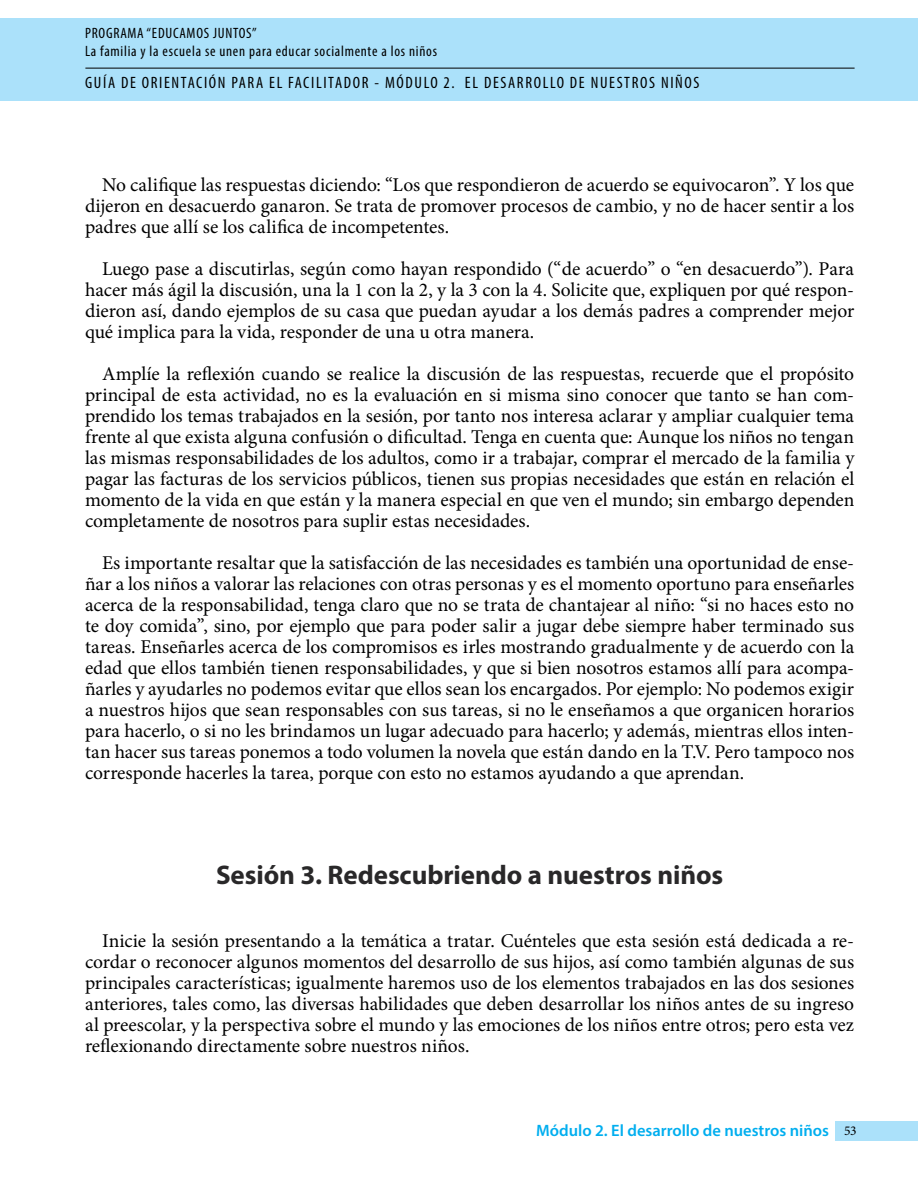
<style>
.page{position:relative;width:918px;height:1188px;background:#fff}
.page>*{position:absolute;margin:0;border:0;box-sizing:border-box;transform-origin:0 0}
.Texto{font:700 27px "Myriad Pro";letter-spacing:-.005em;color:#292829}
.Texto-2{font:19.5px/21px "Minion Pro";letter-spacing:-.005em;color:#000;text-align:justify}
.t1{font:condensed 16.5px "Myriad Pro";letter-spacing:.1em;color:#000}
.t2{font:600 16.5px "Myriad Pro";color:#00aeef}
.t3{font:condensed 15px/18px "Myriad Pro";letter-spacing:.05em;color:#000}
.t4{font:13.5px "Minion Pro";color:#000}
</style>
<div class="page">
<div style="left:0;top:19px;width:918px;height:82px;background:#abe1fa"></div>
<hr style="left:85px;top:68px;width:770px;height:1px;background:#000">
<div style="left:836px;top:1121px;width:82px;height:20px;background:#abe1fa"></div>
<p class="t3" style="left:85px;top:24px;width:353px">PROGRAMA “EDUCAMOS JUNTOS”<br>La familia y la escuela se unen para educar socialmente a los niños</p>
<p class="t1" style="left:85px;top:72px;width:616px">GUÍA DE ORIENTACIÓN PARA EL FACILITADOR - MÓDULO 2. EL DESARROLLO DE NUESTROS NIÑOS</p>
<p class="Texto-2" style="left:85px;top:174px;width:771px;text-indent:17px">No califique las respuestas diciendo: “Los que respondieron de acuerdo se equivocaron”. Y los que dijeron en desacuerdo ganaron. Se trata de promover procesos de cambio, y no de hacer sentir a los padres que allí se los califica de incompetentes.</p>
<p class="Texto-2" style="left:85px;top:258px;width:771px;text-indent:17px">Luego pase a discutirlas, según como hayan respondido (“de acuerdo” o “en desacuerdo”). Para hacer más ágil la discusión, una la 1 con la 2, y la 3 con la 4. Solicite que, expliquen por qué respon&shy;dieron así, dando ejemplos de su casa que puedan ayudar a los demás padres a comprender mejor qué implica para la vida, responder de una u otra manera.</p>
<p class="Texto-2" style="left:85px;top:363px;width:771px;text-indent:17px">Amplíe la reflexión cuando se realice la discusión de las respuestas, recuerde que el propósito principal de esta actividad, no es la evaluación en si misma sino conocer que tanto se han com&shy;prendido los temas trabajados en la sesión, por tanto nos interesa aclarar y ampliar cualquier tema frente al que exista alguna confusión o dificultad. Tenga en cuenta que: Aunque los niños no tengan las mismas responsabilidades de los adultos, como ir a trabajar, comprar el mercado de la familia y pagar las facturas de los servicios públicos, tienen sus propias necesidades que están en relación el momento de la vida en que están y la manera especial en que ven el mundo; sin embargo dependen completamente de nosotros para suplir estas necesidades.</p>
<p class="Texto-2" style="left:85px;top:552px;width:771px;text-indent:17px">Es importante resaltar que la satisfacción de las necesidades es también una oportunidad de ense&shy;ñar a los niños a valorar las relaciones con otras personas y es el momento oportuno para enseñarles acerca de la responsabilidad, tenga claro que no se trata de chantajear al niño: “si no haces esto no te doy comida”, sino, por ejemplo que para poder salir a jugar debe siempre haber terminado sus tareas. Enseñarles acerca de los compromisos es irles mostrando gradualmente y de acuerdo con la edad que ellos también tienen responsabilidades, y que si bien nosotros estamos allí para acompa&shy;ñarles y ayudarles no podemos evitar que ellos sean los encargados. Por ejemplo: No podemos exigir a nuestros hijos que sean responsables con sus tareas, si no le enseñamos a que organicen horarios para hacerlo, o si no les brindamos un lugar adecuado para hacerlo; y además, mientras ellos inten&shy;tan hacer sus tareas ponemos a todo volumen la novela que están dando en la T.V. Pero tampoco nos corresponde hacerles la tarea, porque con esto no estamos ayudando a que aprendan.</p>
<p class="Texto" style="left:216px;top:857px;width:509px">Sesión 3. Redescubriendo a nuestros niños</p>
<p class="Texto-2" style="left:85px;top:930px;width:771px;text-indent:17px">Inicie la sesión presentando a la temática a tratar. Cuénteles que esta sesión está dedicada a re&shy;cordar o reconocer algunos momentos del desarrollo de sus hijos, así como también algunas de sus principales características; igualmente haremos uso de los elementos trabajados en las dos sesiones anteriores, tales como, las diversas habilidades que deben desarrollar los niños antes de su ingreso al preescolar, y la perspectiva sobre el mundo y las emociones de los niños entre otros; pero esta vez reflexionando directamente sobre nuestros niños.</p>
<p class="t2" style="left:536px;top:1120px;width:294px">Módulo 2. El desarrollo de nuestros niños</p>
<p class="t4" style="left:844px;top:1122px;width:14px">53</p>
</div>
